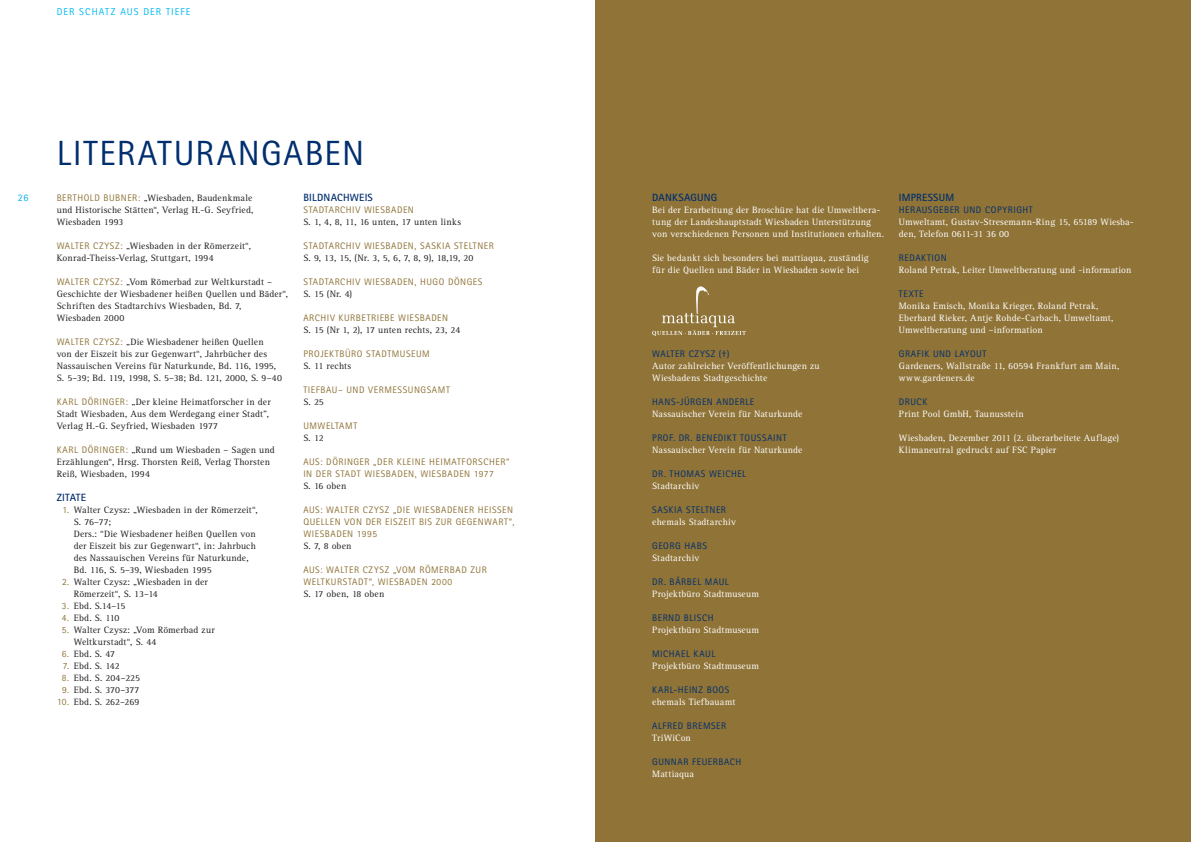
<style>
.page{position:relative;width:1191px;height:842px;background:#fff}
.page>*{position:absolute;margin:0;border:0;box-sizing:border-box;transform-origin:0 0}
.t1{font:35px "Rotis Sans Serif Std";letter-spacing:.045em;color:#002e6e}
.t2{font:700 10.5px "Rotis Sans Serif Std";letter-spacing:.02em;color:#002e6e}
.t3{font:10px "Rotis Sans Serif Std";letter-spacing:.1em;color:#00b9f2}
.t4{font:10px "Rotis Sans Serif Std";color:#00aeef}
.t5{font:9.5px/12px "Rotis Serif Std";letter-spacing:.015em;color:#231f20}
.t6{font:9.5px/12px "Rotis Serif Std";letter-spacing:.02em;color:#fff}
.t7{font:9.5px/12px "Rotis Sans Serif Std";letter-spacing:.055em;color:#8f7337}
.t8{font:9.5px "Rotis Sans Serif Std";letter-spacing:.055em;color:#002e6e}
.t9{font:9.5px "Rotis Serif Std";letter-spacing:-.01em;color:#231f20}
.t10{font:9.5px "Rotis Serif Std";letter-spacing:-.005em;color:#231f20}
.t11{font:9.5px "Rotis Serif Std";color:#fff}
.s1{font-family:"Rotis Sans Serif Std";color:#8f7337}
.s2{font-family:"Rotis Serif Std"}
</style>
<div class="page">
<div style="left:595px;top:0;width:596px;height:842px;background:#8f7337"></div>
<svg style="left:652px;top:286px;width:94px;height:50px"></svg>
<p class="t3" style="left:57px;top:8px;width:135px">DER SCHATZ AUS DER TIEFE</p>
<p class="t4" style="left:18px;top:194px;width:12px">26</p>
<h1 class="t1" style="left:57px;top:140px;width:309px">LITERATURANGABEN</h1>
<p class="t5" style="left:57px;top:192px;width:198px"><span class="s1">BERTHOLD BUBNER:</span> „Wiesbaden, Baudenkmale und Historische Stätten“, Verlag H.-G. Seyfried,<br>Wiesbaden 1993</p>
<p class="t5" style="left:57px;top:240px;width:196px"><span class="s1">WALTER CZYSZ:</span> „Wiesbaden in der Römerzeit“,<br>Konrad-Theiss-Verlag, Stuttgart, 1994</p>
<p class="t5" style="left:57px;top:276px;width:233px"><span class="s1">WALTER CZYSZ:</span> „Vom Römerbad zur Weltkurstadt – Geschichte der Wiesbadener heißen Quellen und Bäder“, Schriften des Stadtarchivs Wiesbaden, Bd. 7,<br>Wiesbaden 2000</p>
<p class="t5" style="left:57px;top:336px;width:227px"><span class="s1">WALTER CZYSZ:</span> „Die Wiesbadener heißen Quellen<br>von der Eiszeit bis zur Gegenwart“, Jahrbücher des Nassauischen Vereins für Naturkunde, Bd. 116, 1995, S. 5–39; Bd. 119, 1998, S. 5–38; Bd. 121, 2000, S. 9–40</p>
<p class="t5" style="left:57px;top:396px;width:215px"><span class="s1">KARL DÖRINGER:</span> „Der kleine Heimatforscher in der<br>Stadt Wiesbaden, Aus dem Werdegang einer Stadt",<br>Verlag H.-G. Seyfried, Wiesbaden 1977</p>
<p class="t5" style="left:57px;top:444px;width:220px"><span class="s1">KARL DÖRINGER:</span> „Rund um Wiesbaden – Sagen und<br>Erzählungen“, Hrsg. Thorsten Reiß, Verlag Thorsten<br>Reiß, Wiesbaden, 1994</p>
<p class="t2" style="left:57px;top:493px;width:31px">ZITATE</p>
<p class="t5" style="left:74px;top:504px;width:186px;text-indent:-11px"><span class="s1">1.</span> Walter Czysz: „Wiesbaden in der Römerzeit“, S. 76–77;<br>Ders.: “Die Wiesbadener heißen Quellen von der Eiszeit bis zur Gegenwart“, in: Jahrbuch des Nassauischen Vereins für Naturkunde, Bd. 116, S. 5–39, Wiesbaden 1995</p>
<p class="t5" style="left:74px;top:576px;width:136px;text-indent:-12px"><span class="s1">2.</span> Walter Czysz: „Wiesbaden in der<br>Römerzeit“, S. 13–14</p>
<p class="t5" style="left:62px;top:600px;width:65px"><span class="s1">3.</span> Ebd. S.14–15</p>
<p class="t5" style="left:62px;top:612px;width:59px"><span class="s1">4.</span> Ebd. S. 110</p>
<p class="t5" style="left:74px;top:624px;width:143px;text-indent:-12px"><span class="s1">5.</span> Walter Czysz: „Vom Römerbad zur<br>Weltkurstadt“, S. 44</p>
<p class="t5" style="left:62px;top:648px;width:55px"><span class="s1">6.</span> Ebd. S. 47</p>
<p class="t5" style="left:63px;top:660px;width:59px"><span class="s1">7.</span> Ebd. S. 142</p>
<p class="t5" style="left:62px;top:672px;width:80px"><span class="s1">8.</span> Ebd. S. 204–225</p>
<p class="t10" style="left:62px;top:686px;width:79px"><span class="s1">9.</span> Ebd. S. 370–377</p>
<p class="t5" style="left:57px;top:696px;width:84px"><span class="s1">10.</span> Ebd. S. 262–269</p>
<p class="t2" style="left:303px;top:193px;width:71px">BILDNACHWEIS</p>
<p class="t7" style="left:303px;top:204px;width:112px">STADTARCHIV WIESBADEN</p>
<p class="t5" style="left:303px;top:216px;width:159px">S. 1, 4, 8, 11, 16 unten, 17 unten links</p>
<p class="t7" style="left:303px;top:240px;width:192px">STADTARCHIV WIESBADEN, SASKIA STELTNER</p>
<p class="t9" style="left:303px;top:254px;width:171px">S. 9, 13, 15, (Nr. 3, 5, 6, 7, 8, 9), 18,19, 20</p>
<p class="t7" style="left:303px;top:276px;width:180px">STADTARCHIV WIESBADEN, HUGO DÖNGES</p>
<p class="t5" style="left:303px;top:288px;width:50px">S. 15 (Nr. 4)</p>
<p class="t7" style="left:303px;top:312px;width:146px">ARCHIV KURBETRIEBE WIESBADEN</p>
<p class="t5" style="left:303px;top:324px;width:158px">S. 15 (Nr 1, 2), 17 unten rechts, 23, 24</p>
<p class="t7" style="left:303px;top:348px;width:128px">PROJEKTBÜRO STADTMUSEUM</p>
<p class="t5" style="left:303px;top:360px;width:49px">S. 11 rechts</p>
<p class="t7" style="left:303px;top:384px;width:148px">TIEFBAU– UND VERMESSUNGSAMT</p>
<p class="t5" style="left:303px;top:396px;width:22px">S. 25</p>
<p class="t7" style="left:303px;top:420px;width:55px">UMWELTAMT</p>
<p class="t5" style="left:303px;top:432px;width:22px">S. 12</p>
<p class="t7" style="left:303px;top:456px;width:207px">AUS: DÖRINGER „DER KLEINE HEIMATFORSCHER“<br>IN DER STADT WIESBADEN, WIESBADEN 1977</p>
<p class="t5" style="left:303px;top:480px;width:44px">S. 16 oben</p>
<p class="t7" style="left:303px;top:504px;width:212px;text-align:justify">AUS: WALTER CZYSZ „DIE WIESBADENER HEISSEN QUELLEN VON DER EISZEIT BIS ZUR GEGENWART“, WIESBADEN 1995</p>
<p class="t5" style="left:303px;top:540px;width:50px">S. 7, 8 oben</p>
<p class="t7" style="left:303px;top:564px;width:185px">AUS: WALTER CZYSZ „VOM RÖMERBAD ZUR<br>WELTKURSTADT“, WIESBADEN 2000</p>
<p class="t5" style="left:303px;top:588px;width:82px">S. 17 oben, 18 oben</p>
<p class="t2" style="left:652px;top:193px;width:67px">DANKSAGUNG</p>
<p class="t6" style="left:652px;top:204px;width:233px">Bei der Erarbeitung der Broschüre hat die Umweltbera&shy;tung der Landeshauptstadt Wiesbaden Unterstützung von verschiedenen Personen und Institutionen erhalten.</p>
<p class="t6" style="left:652px;top:252px;width:218px">Sie bedankt sich besonders bei mattiaqua, zuständig für die Quellen und Bäder in Wiesbaden sowie bei</p>
<p class="t8" style="left:652px;top:350px;width:79px">WALTER CZYSZ (†<span class="s2">)</span></p>
<p class="t6" style="left:652px;top:360px;width:169px">Autor zahlreicher Veröffentlichungen zu<br>Wiesbadens Stadtgeschichte</p>
<p class="t8" style="left:652px;top:398px;width:104px">HANS-JÜRGEN ANDERLE</p>
<p class="t6" style="left:652px;top:408px;width:152px">Nassauischer Verein für Naturkunde</p>
<p class="t8" style="left:652px;top:434px;width:136px">PROF. DR. BENEDIKT TOUSSAINT</p>
<p class="t6" style="left:652px;top:444px;width:152px">Nassauischer Verein für Naturkunde</p>
<p class="t8" style="left:652px;top:470px;width:95px">DR. THOMAS WEICHEL</p>
<p class="t6" style="left:652px;top:480px;width:49px">Stadtarchiv</p>
<p class="t8" style="left:652px;top:506px;width:75px">SASKIA STELTNER</p>
<p class="t6" style="left:652px;top:516px;width:85px">ehemals Stadtarchiv</p>
<p class="t8" style="left:652px;top:542px;width:56px">GEORG HABS</p>
<p class="t6" style="left:652px;top:552px;width:49px">Stadtarchiv</p>
<p class="t8" style="left:652px;top:578px;width:78px">DR. BÄRBEL MAUL</p>
<p class="t6" style="left:652px;top:588px;width:108px">Projektbüro Stadtmuseum</p>
<p class="t8" style="left:652px;top:614px;width:63px">BERND BLISCH</p>
<p class="t6" style="left:652px;top:624px;width:108px">Projektbüro Stadtmuseum</p>
<p class="t8" style="left:652px;top:650px;width:65px">MICHAEL KAUL</p>
<p class="t6" style="left:652px;top:660px;width:108px">Projektbüro Stadtmuseum</p>
<p class="t8" style="left:652px;top:686px;width:79px">KARL-HEINZ BOOS</p>
<p class="t6" style="left:652px;top:696px;width:85px">ehemals Tiefbauamt</p>
<p class="t8" style="left:652px;top:722px;width:75px">ALFRED BREMSER</p>
<p class="t11" style="left:652px;top:734px;width:40px">TriWiCon</p>
<p class="t8" style="left:652px;top:758px;width:91px">GUNNAR FEUERBACH</p>
<p class="t6" style="left:652px;top:768px;width:43px">Mattiaqua</p>
<p class="t2" style="left:899px;top:193px;width:57px">IMPRESSUM</p>
<p class="t8" style="left:899px;top:206px;width:135px">HERAUSGEBER UND COPYRIGHT</p>
<p class="t6" style="left:899px;top:216px;width:236px">Umweltamt, Gustav-Stresemann-Ring 15, 65189 Wiesba&shy;den, Telefon 0611-31 36 00</p>
<p class="t8" style="left:899px;top:254px;width:49px">REDAKTION</p>
<p class="t6" style="left:899px;top:264px;width:234px">Roland Petrak, Leiter Umweltberatung und -information</p>
<p class="t8" style="left:899px;top:290px;width:26px">TEXTE</p>
<p class="t6" style="left:899px;top:300px;width:216px">Monika Emisch, Monika Krieger, Roland Petrak,<br>Eberhard Rieker, Antje Rohde-Carbach, Umweltamt,<br>Umweltberatung und –information</p>
<p class="t8" style="left:899px;top:350px;width:89px">GRAFIK UND LAYOUT</p>
<p class="t6" style="left:899px;top:360px;width:222px">Gardeners, Wallstraße 11, 60594 Frankfurt am Main, www.gardeners.de</p>
<p class="t8" style="left:899px;top:398px;width:30px">DRUCK</p>
<p class="t6" style="left:899px;top:408px;width:126px">Print Pool GmbH, Taunusstein</p>
<p class="t6" style="left:899px;top:432px;width:222px">Wiesbaden, Dezember 2011 (2. überarbeitete Auflage)<br>Klimaneutral gedruckt auf FSC Papier</p>
</div>
